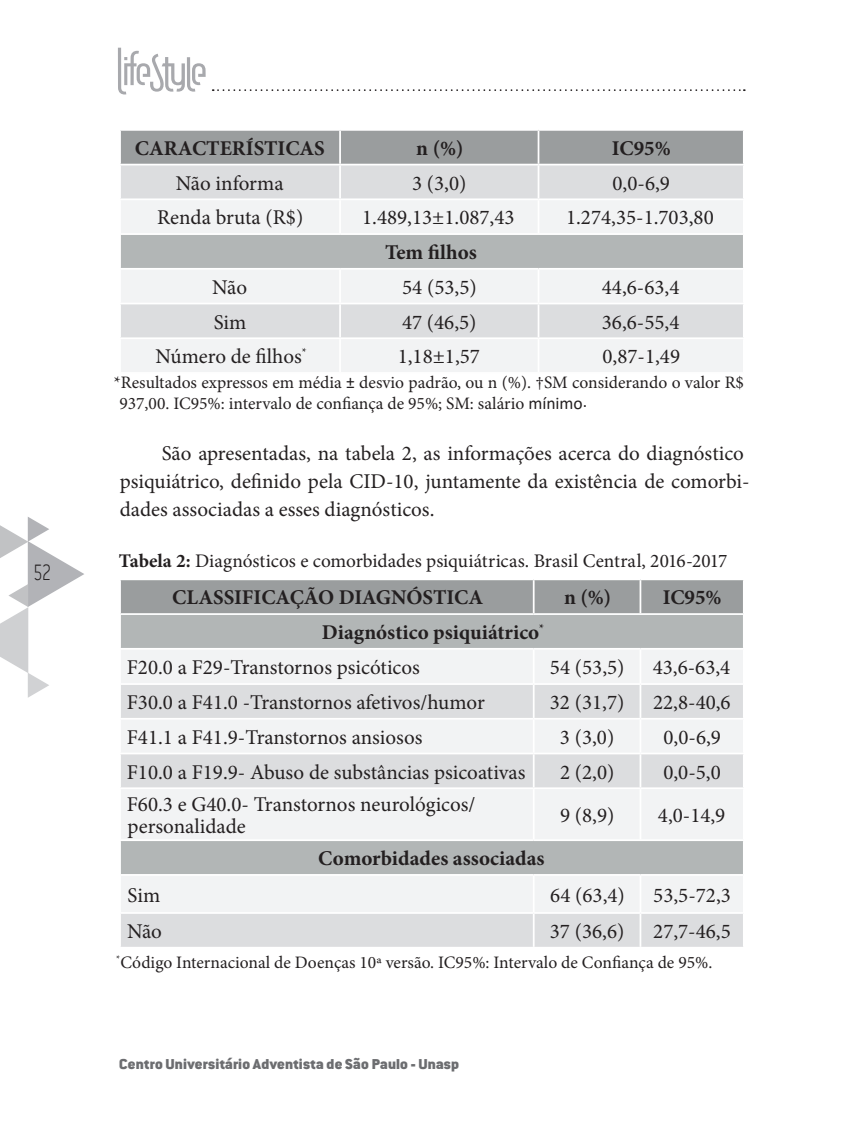
<style>
.page{position:relative;width:844px;height:1141px;background:#fff}
.page>*{position:absolute;margin:0;border:0;box-sizing:border-box;transform-origin:0 0}
.t1{font:200 24.5px "Conduit ITC Std";color:#231f20;scale:.75 1}
.t2{font:21px/28px "Minion Pro";color:#231f20}
.t3{font:700 21px "Minion Pro";color:#231f20}
.t4{font:19.25px "Minion Pro";color:#231f20}
.t5{font:17.5px/21px "Minion Pro";color:#231f20}
.t6{font:900 15.75px "Conduit ITC Std";letter-spacing:.01em;color:#6c6d70}
.s1{font-family:"Calibri"}
.s2{font-weight:700}
</style>
<div class="page">
<svg style="left:118px;top:87px;width:8px;height:7px"></svg>
<img style="left:164px;top:57px;width:21px;height:35px">
<img style="left:150px;top:54px;width:14px;height:38px">
<svg style="left:187px;top:85px;width:8px;height:7px"></svg>
<img style="left:192px;top:63px;width:13px;height:22px">
<img style="left:139px;top:63px;width:11px;height:22px">
<img style="left:124px;top:51px;width:15px;height:34px">
<svg style="left:0;top:517px;width:84px;height:181px"></svg>
<svg style="left:213px;top:89px;width:531px;height:2px"></svg>
<div style="left:121px;top:131px;width:621px;height:33px;background:#9a9d9e"></div>
<div style="left:121px;top:165px;width:621px;height:33px;background:#dcdddf"></div>
<svg style="left:121px;top:200px;width:621px;height:172px;fill:#f2f3f4"></svg>
<div style="left:120px;top:234px;width:623px;height:35px;background:#b2b6b6"></div>
<hr style="left:339px;top:131px;width:2px;height:33px;background:#fff">
<hr style="left:537px;top:131px;width:2px;height:33px;background:#fff">
<hr style="left:339px;top:165px;width:2px;height:33px;background:#fff">
<hr style="left:537px;top:165px;width:2px;height:33px;background:#fff">
<hr style="left:339px;top:200px;width:2px;height:33px;background:#fff">
<hr style="left:537px;top:200px;width:2px;height:33px;background:#fff">
<hr style="left:119px;top:233px;width:221px;height:2px;background:#fff">
<hr style="left:119px;top:235px;width:2px;height:33px;background:#fff">
<hr style="left:340px;top:233px;width:404px;height:2px;background:#fff">
<hr style="left:742px;top:235px;width:2px;height:33px;background:#fff">
<hr style="left:119px;top:268px;width:221px;height:2px;background:#fff">
<hr style="left:340px;top:268px;width:198px;height:2px;background:#fff">
<hr style="left:339px;top:270px;width:2px;height:33px;background:#fff">
<hr style="left:538px;top:268px;width:206px;height:2px;background:#fff">
<hr style="left:537px;top:270px;width:2px;height:33px;background:#fff">
<hr style="left:119px;top:303px;width:221px;height:1px;background:#fff">
<hr style="left:340px;top:303px;width:198px;height:1px;background:#fff">
<hr style="left:339px;top:304px;width:2px;height:33px;background:#fff">
<hr style="left:538px;top:303px;width:206px;height:1px;background:#fff">
<hr style="left:537px;top:304px;width:2px;height:33px;background:#fff">
<hr style="left:119px;top:337px;width:221px;height:2px;background:#fff">
<hr style="left:340px;top:337px;width:198px;height:2px;background:#fff">
<hr style="left:339px;top:339px;width:2px;height:33px;background:#fff">
<hr style="left:538px;top:337px;width:206px;height:2px;background:#fff">
<hr style="left:537px;top:339px;width:2px;height:33px;background:#fff">
<div style="left:121px;top:580px;width:621px;height:33px;background:#9a9d9e"></div>
<div style="left:121px;top:615px;width:621px;height:33px;background:#b2b6b6"></div>
<div style="left:121px;top:650px;width:621px;height:33px;background:#f2f3f4"></div>
<svg style="left:121px;top:685px;width:621px;height:262px"></svg>
<hr style="left:532px;top:580px;width:2px;height:33px;background:#fff">
<hr style="left:639px;top:580px;width:2px;height:33px;background:#fff">
<hr style="left:532px;top:650px;width:2px;height:33px;background:#fff">
<hr style="left:639px;top:650px;width:2px;height:33px;background:#fff">
<hr style="left:532px;top:685px;width:2px;height:33px;background:#fff">
<hr style="left:639px;top:685px;width:2px;height:33px;background:#fff">
<hr style="left:119px;top:718px;width:414px;height:2px;background:#fff">
<hr style="left:533px;top:718px;width:107px;height:2px;background:#fff">
<hr style="left:532px;top:720px;width:2px;height:33px;background:#fff">
<hr style="left:640px;top:718px;width:104px;height:2px;background:#fff">
<hr style="left:639px;top:720px;width:2px;height:33px;background:#fff">
<hr style="left:119px;top:753px;width:414px;height:1px;background:#fff">
<hr style="left:533px;top:753px;width:107px;height:1px;background:#fff">
<hr style="left:532px;top:754px;width:2px;height:33px;background:#fff">
<hr style="left:640px;top:753px;width:104px;height:1px;background:#fff">
<hr style="left:639px;top:754px;width:2px;height:33px;background:#fff">
<hr style="left:119px;top:787px;width:414px;height:2px;background:#fff">
<hr style="left:533px;top:787px;width:107px;height:2px;background:#fff">
<hr style="left:532px;top:789px;width:2px;height:50px;background:#fff">
<hr style="left:640px;top:787px;width:104px;height:2px;background:#fff">
<hr style="left:639px;top:789px;width:2px;height:50px;background:#fff">
<hr style="left:119px;top:839px;width:414px;height:2px;background:#fff">
<hr style="left:533px;top:839px;width:211px;height:2px;background:#fff">
<hr style="left:119px;top:874px;width:414px;height:2px;background:#fff">
<hr style="left:533px;top:874px;width:107px;height:2px;background:#fff">
<hr style="left:532px;top:876px;width:2px;height:36px;background:#fff">
<hr style="left:640px;top:874px;width:104px;height:2px;background:#fff">
<hr style="left:639px;top:876px;width:2px;height:36px;background:#fff">
<hr style="left:119px;top:912px;width:414px;height:2px;background:#fff">
<hr style="left:533px;top:912px;width:107px;height:2px;background:#fff">
<hr style="left:532px;top:914px;width:2px;height:33px;background:#fff">
<hr style="left:640px;top:912px;width:104px;height:2px;background:#fff">
<hr style="left:639px;top:914px;width:2px;height:33px;background:#fff">
<p class="t1" style="left:33px;top:557px;width:26px">52</p>
<p class="t3" style="left:135px;top:140px;width:191px">CARACTERÍSTICAS</p>
<p class="t3" style="left:416px;top:140px;width:49px">n (%)</p>
<p class="t3" style="left:611px;top:140px;width:60px">IC95%</p>
<p class="t2" style="left:176px;top:171px;width:109px">Não informa</p>
<p class="t2" style="left:412px;top:171px;width:56px">3 (3,0)</p>
<p class="t2" style="left:612px;top:171px;width:59px">0,0-6,9</p>
<p class="t2" style="left:157px;top:205px;width:148px">Renda bruta (R$)</p>
<p class="t2" style="left:362px;top:205px;width:154px">1.489,13±1.087,43</p>
<p class="t2" style="left:566px;top:205px;width:149px">1.274,35-1.703,80</p>
<p class="t3" style="left:385px;top:244px;width:93px">Tem filhos</p>
<p class="t2" style="left:212px;top:275px;width:36px">Não</p>
<p class="t2" style="left:402px;top:275px;width:76px">54 (53,5)</p>
<p class="t2" style="left:601px;top:275px;width:79px">44,6-63,4</p>
<p class="t2" style="left:214px;top:310px;width:34px">Sim</p>
<p class="t2" style="left:402px;top:310px;width:76px">47 (46,5)</p>
<p class="t2" style="left:601px;top:310px;width:79px">36,6-55,4</p>
<p class="t2" style="left:156px;top:344px;width:153px">Número de filhos<sup>*</sup></p>
<p class="t2" style="left:397px;top:344px;width:84px">1,18±1,57</p>
<p class="t2" style="left:602px;top:344px;width:79px">0,87-1,49</p>
<p class="t5" style="left:119px;top:373px;width:626px;text-indent:-5px">*Resultados expressos em média <span class="s1">±</span> desvio padrão, ou n (%). †SM considerando o valor R$<br>937,00. IC95%: intervalo de confiança de 95%; SM: salário <span class="s1">mínimo.</span></p>
<p class="t2" style="left:120px;top:441px;width:631px;text-indent:42px">São apresentadas, na tabela 2, as informações acerca do diagnóstico psiquiátrico, definido pela CID-10, juntamente da existência de comorbi&shy;dades associadas a esses diagnósticos.</p>
<p class="t4" style="left:119px;top:553px;width:610px"><span class="s2">Tabela 2:</span> Diagnósticos e comorbidades psiquiátricas. Brasil Central, 2016-2017</p>
<p class="t3" style="left:172px;top:589px;width:312px">CLASSIFICAÇÃO DIAGNÓSTICA</p>
<p class="t3" style="left:564px;top:589px;width:49px">n (%)</p>
<p class="t3" style="left:662px;top:589px;width:60px">IC95%</p>
<p class="t2" style="left:127px;top:617px;width:419px;line-height:35px;text-indent:195px"><span class="s2">Diagnóstico psiquiátrico</span><sup>*<br></sup>F20.0 a F29-Transtornos psicóticos</p>
<p class="t2" style="left:550px;top:655px;width:76px">54 (53,5)</p>
<p class="t2" style="left:652px;top:655px;width:79px">43,6-63,4</p>
<p class="t2" style="left:127px;top:690px;width:359px">F30.0 a F41.0 -Transtornos afetivos/humor</p>
<p class="t2" style="left:549px;top:690px;width:76px">32 (31,7)</p>
<p class="t2" style="left:653px;top:690px;width:79px">22,8-40,6</p>
<p class="t2" style="left:127px;top:725px;width:297px">F41.1 a F41.9-Transtornos ansiosos</p>
<p class="t2" style="left:559px;top:725px;width:56px">3 (3,0)</p>
<p class="t2" style="left:663px;top:725px;width:59px">0,0-6,9</p>
<p class="t2" style="left:127px;top:760px;width:400px">F10.0 a F19.9- Abuso de substâncias psicoativas</p>
<p class="t2" style="left:560px;top:760px;width:56px">2 (2,0)</p>
<p class="t2" style="left:663px;top:760px;width:59px">0,0-5,0</p>
<p class="t2" style="left:127px;top:794px;width:350px;line-height:22.6px">F60.3 e G40.0- Transtornos neurológicos/ personalidade</p>
<p class="t2" style="left:560px;top:803px;width:56px">9 (8,9)</p>
<p class="t2" style="left:657px;top:803px;width:69px">4,0-14,9</p>
<p class="t3" style="left:318px;top:850px;width:228px">Comorbidades associadas</p>
<p class="t2" style="left:127px;top:883px;width:34px">Sim</p>
<p class="t2" style="left:550px;top:883px;width:76px">64 (63,4)</p>
<p class="t2" style="left:653px;top:883px;width:79px">53,5-72,3</p>
<p class="t2" style="left:127px;top:919px;width:36px">Não</p>
<p class="t2" style="left:549px;top:919px;width:76px">37 (36,6)</p>
<p class="t2" style="left:653px;top:919px;width:79px">27,7-46,5</p>
<p class="t5" style="left:116px;top:953px;width:597px"><sup>*</sup>Código Internacional de Doenças 10ª versão. IC95%: Intervalo de Confiança de 95%.</p>
<p class="t6" style="left:119px;top:1058px;width:341px">Centro Universitário Adventista de São Paulo - Unasp</p>
</div>
